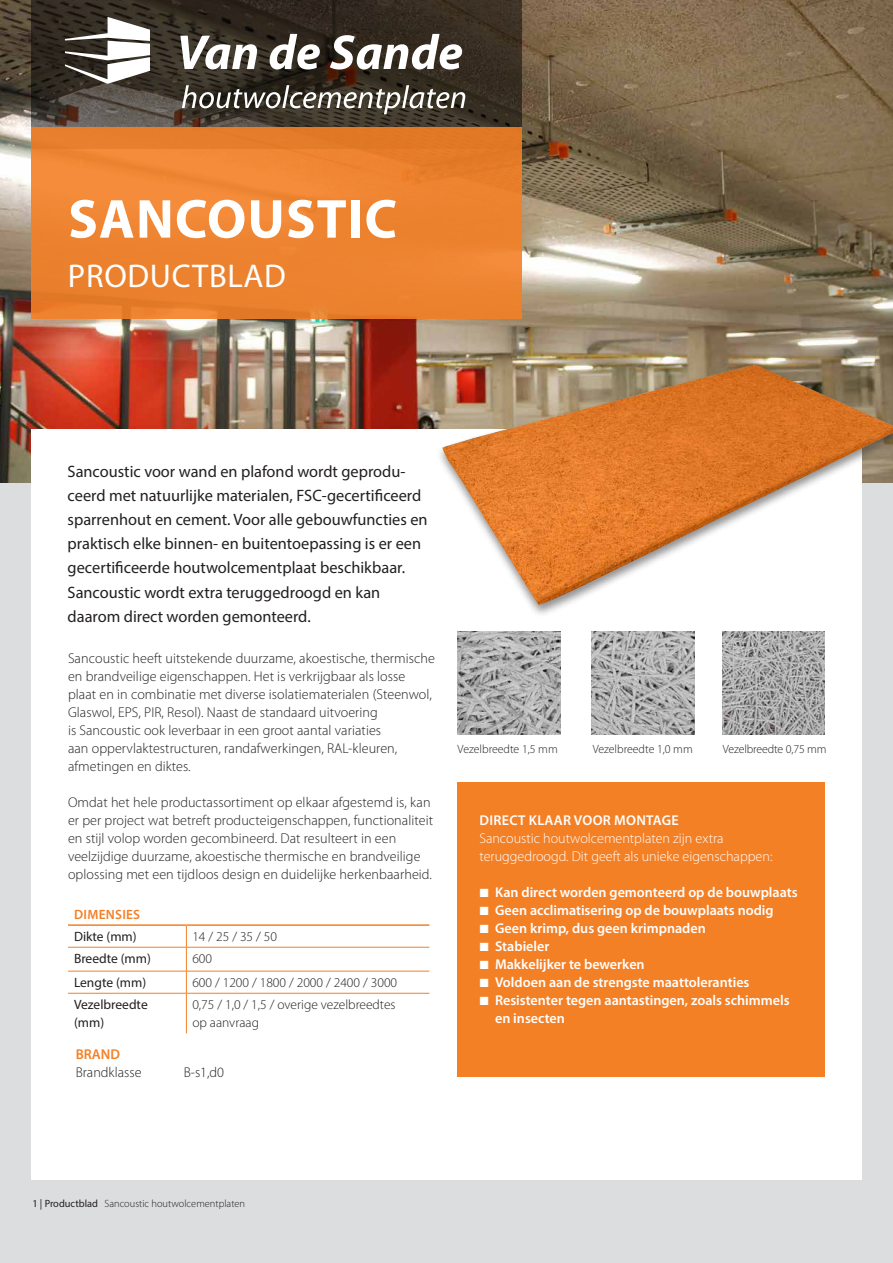
<style>
.page{position:relative;width:893px;height:1263px;background:#fff}
.page>*{position:absolute;margin:0;border:0;box-sizing:border-box;transform-origin:0 0}
.t1{font:700 55.35px "Myriad Pro";letter-spacing:.02em;color:#fff}
.t2{font:33px "Myriad Pro";letter-spacing:.02em;color:#fff}
.t3{font:16.5px/24px "Myriad Pro";color:#231f20}
.t4{font:300 14.25px/18px "Myriad Pro";letter-spacing:.005em;color:#231f20}
.t5{font:600 14.25px/18px "Myriad Pro";color:#fff}
.t6{font:300 14.25px/18px "Myriad Pro";color:#fff}
.t7{font:600 14.25px "Myriad Pro";letter-spacing:.02em;color:#fff}
.t8{font:600 14.25px "Myriad Pro";color:#f48026}
.t9{font:300 13.5px/18px "Myriad Pro";color:#231f20}
.t10{font:13.5px/18px "Myriad Pro";color:#231f20}
.t11{font:600 13.5px "Myriad Pro";letter-spacing:.02em;color:#f48026}
.t12{font:300 12px "Myriad Pro";letter-spacing:-.01em;color:#231f20}
.t13{font:300 10.5px "Myriad Pro";color:#231f20}
.s1{font-family:"Proxima Nova";font-weight:900}
.s2{font-weight:400}
</style>
<div class="page">
<div style="left:0;top:421px;width:893px;height:842px;background:#dcdddf"></div>
<img style="left:0;top:0;width:893px;height:483px">
<div style="left:31px;top:429px;width:831px;height:751px;background:#fff"></div>
<div style="left:436px;top:361px;width:457px;height:256px;background:#231f20;opacity:.5"></div>
<img style="left:442px;top:364px;width:451px;height:241px">
<svg style="left:31px;top:0;width:491px;height:128px;background:#3b3227"></svg>
<svg style="left:65px;top:17px;width:85px;height:67px"></svg>
<svg style="left:180px;top:36px;width:77px;height:34px"></svg>
<svg style="left:270px;top:34px;width:50px;height:36px"></svg>
<svg style="left:330px;top:34px;width:132px;height:36px"></svg>
<svg style="left:182px;top:85px;width:283px;height:29px;background:#605b53"></svg>
<hr style="left:68px;top:947px;width:118px;height:1px;background:#f48026">
<hr style="left:186px;top:947px;width:243px;height:1px;background:#f48026">
<hr style="left:68px;top:971px;width:118px;height:1px;background:#f48026">
<hr style="left:186px;top:971px;width:243px;height:1px;background:#f48026">
<svg style="left:186px;top:926px;width:1px;height:67px"></svg>
<hr style="left:68px;top:993px;width:118px;height:1px;background:#f48026">
<hr style="left:186px;top:993px;width:243px;height:1px;background:#f48026">
<hr style="left:186px;top:993px;width:1px;height:40px;background:#f48026">
<hr style="left:68px;top:924px;width:118px;height:2px;background:#f48026">
<hr style="left:186px;top:924px;width:243px;height:2px;background:#f48026">
<div style="left:457px;top:782px;width:368px;height:295px;background:#f48026"></div>
<img style="left:458px;top:631px;width:102px;height:103px">
<img style="left:722px;top:631px;width:103px;height:103px">
<img style="left:591px;top:631px;width:103px;height:103px">
<div style="left:31px;top:128px;width:491px;height:191px;background:linear-gradient(to right,#ee8533,#eb812e)"></div>
<h1 class="t1" style="left:68px;top:183px;width:330px">SANCOUSTIC</h1>
<h2 class="t2" style="left:68px;top:255px;width:219px">PRODUCTBLAD</h2>
<p class="t3" style="left:68px;top:460px;width:362px">Sancoustic voor wand en plafond wordt geprodu&shy;ceerd met natuurlijke materialen, FSC-gecertificeerd sparrenhout en cement. Voor alle gebouwfuncties en praktisch elke binnen- en buitentoepassing is er een gecertificeerde houtwolcementplaat beschikbaar.<br>Sancoustic wordt extra teruggedroogd en kan daarom direct worden gemonteerd.</p>
<p class="t4" style="left:68px;top:650px;width:369px">Sancoustic heeft uitstekende duurzame, akoestische, thermische en brandveilige eigenschappen. Het is verkrijgbaar als losse plaat en in combinatie met diverse isolatiematerialen (Steenwol, Glaswol, EPS, PIR, Resol). Naast de standaard uitvoering<br>is Sancoustic ook leverbaar in een groot aantal variaties<br>aan oppervlaktestructuren, randafwerkingen, RAL-kleuren, afmetingen en diktes.</p>
<p class="t4" style="left:68px;top:793px;width:367px">Omdat het hele productassortiment op elkaar afgestemd is, kan er per project wat betreft producteigenschappen, functionaliteit en stijl volop worden gecombineerd. Dat resulteert in een veelzijdige duurzame, akoestische thermische en brandveilige oplossing met een tijdloos design en duidelijke herkenbaarheid.</p>
<p class="t11" style="left:74px;top:906px;width:68px">DIMENSIES</p>
<p class="t10" style="left:74px;top:927px;width:64px">Dikte (mm)</p>
<p class="t9" style="left:192px;top:928px;width:86px">14 / 25 / 35 / 50</p>
<p class="t10" style="left:74px;top:950px;width:78px">Breedte (mm)</p>
<p class="t9" style="left:192px;top:950px;width:21px">600</p>
<p class="t10" style="left:74px;top:973px;width:74px">Lengte (mm)</p>
<p class="t9" style="left:192px;top:974px;width:206px">600 / 1200 / 1800 / 2000 / 2400 / 3000</p>
<p class="t10" style="left:74px;top:996px;width:75px">Vezelbreedte (mm)</p>
<p class="t9" style="left:192px;top:996px;width:205px">0,75 / 1,0 / 1,5 / overige vezelbreedtes op aanvraag</p>
<p class="t8" style="left:76px;top:1045px;width:46px">BRAND</p>
<p class="t4" style="left:76px;top:1064px;width:67px">Brandklasse</p>
<p class="t4" style="left:184px;top:1064px;width:42px">B-s1,d0</p>
<p class="t12" style="left:458px;top:742px;width:102px">Vezelbreedte 1,5 mm</p>
<p class="t12" style="left:593px;top:742px;width:102px">Vezelbreedte 1,0 mm</p>
<p class="t12" style="left:723px;top:742px;width:105px">Vezelbreedte 0,75 mm</p>
<p class="t7" style="left:480px;top:811px;width:201px">DIRECT KLAAR VOOR MONTAGE</p>
<p class="t6" style="left:479px;top:830px;width:295px">Sancoustic houtwolcementplaten zijn extra teruggedroogd. Dit geeft als unieke eigenschappen:</p>
<p class="t5" style="left:479px;top:883px;width:320px"><span class="s1">■</span> Kan direct worden gemonteerd op de bouwplaats</p>
<p class="t5" style="left:479px;top:901px;width:296px"><span class="s1">■</span> Geen acclimatisering op de bouwplaats nodig</p>
<p class="t5" style="left:479px;top:919px;width:228px"><span class="s1">■</span> Geen krimp, dus geen krimpnaden</p>
<p class="t5" style="left:479px;top:937px;width:72px"><span class="s1">■</span> Stabieler</p>
<p class="t5" style="left:479px;top:955px;width:167px"><span class="s1">■</span> Makkelijker te bewerken</p>
<p class="t5" style="left:479px;top:973px;width:272px"><span class="s1">■</span> Voldoen aan de strengste maattoleranties</p>
<p class="t5" style="left:495px;top:991px;width:296px;text-indent:-16px"><span class="s1">■</span> Resistenter tegen aantastingen, zoals schimmels en insecten</p>
<p class="t13" style="left:32px;top:1198px;width:214px"><span class="s2">1 | Productblad</span> Sancoustic houtwolcementplaten</p>
</div>
